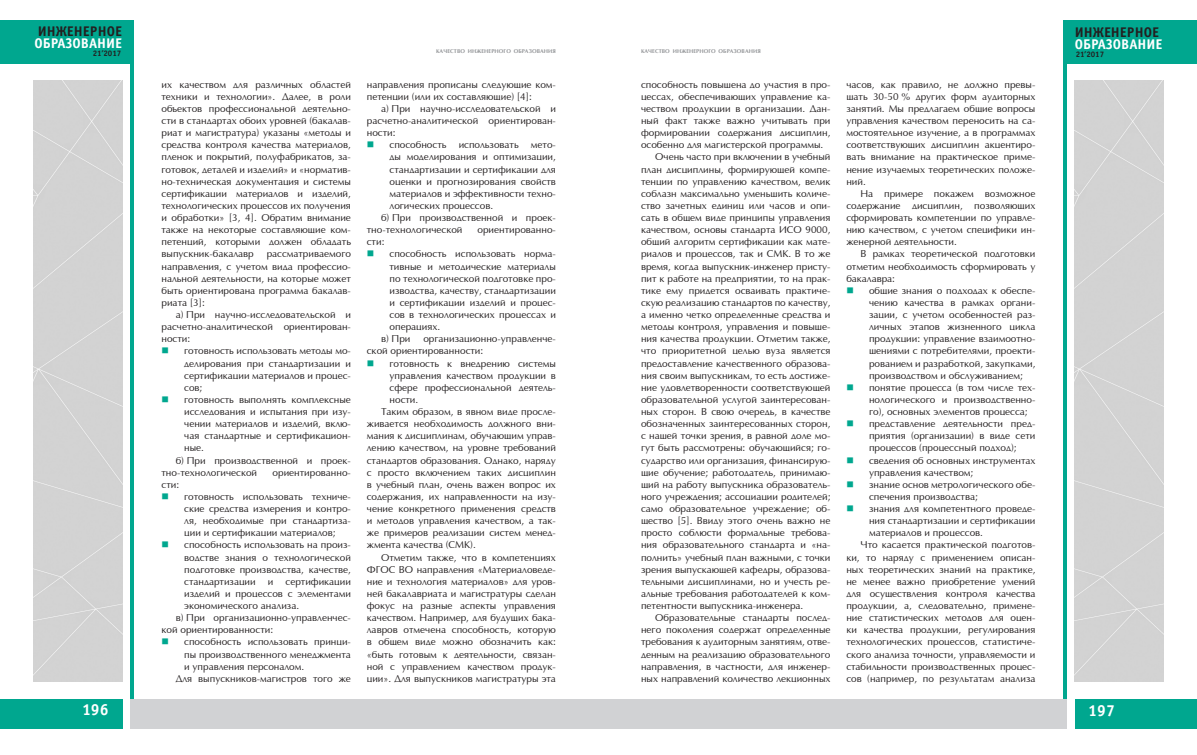
<style>
.page{position:relative;width:1197px;height:755px;background:#fff}
.page>*{position:absolute;margin:0;border:0;box-sizing:border-box;transform-origin:0 0}
.t1{font:700 16px "Officina Sans C";color:#fff}
.t2{font:700 14px "Officina Sans C";color:#fff}
.t3{font:700 14px "Officina Sans C";color:#231f20}
.t4{font:10px/12.1px "Optima";color:#231f20;text-align:justify}
.t5{font:700 8px "Officina Sans C";color:#231f20}
.t6{font:700 5.5px "AG Optima";letter-spacing:.01em;color:#939598}
</style>
<div class="page">
<div style="left:1063px;top:20px;width:133px;height:43px;background:#00a78f"></div>
<div style="left:1074px;top:698px;width:122px;height:30px;background:#00a78f"></div>
<div style="left:0;top:698px;width:122px;height:30px;background:#00a78f"></div>
<div style="left:0;top:20px;width:133px;height:43px;background:#00a78f"></div>
<hr style="left:1063px;top:45px;width:3px;height:653px;background:#00a78f">
<hr style="left:130px;top:45px;width:3px;height:653px;background:#00a78f">
<div style="left:33px;top:80px;width:89px;height:601px;background:#d3d3d3"></div>
<div style="left:130px;top:698px;width:468px;height:30px;background:#d1d2d4"></div>
<div style="left:598px;top:698px;width:468px;height:30px;background:#d1d2d4"></div>
<div style="left:1074px;top:80px;width:89px;height:601px;background:#d3d3d3"></div>
<h2 class="t3" style="left:38px;top:23px;width:86px">ИНЖЕНЕРНОЕ</h2>
<h2 class="t2" style="left:34px;top:35px;width:89px">ОБРАЗОВАНИЕ</h2>
<p class="t5" style="left:93px;top:49px;width:30px">21’2017</p>
<p class="t6" style="left:436px;top:48px;width:121px">КАЧЕСТВО ИНЖЕНЕРНОГО ОБРАЗОВАНИЯ</p>
<p class="t6" style="left:641px;top:48px;width:121px">КАЧЕСТВО ИНЖЕНЕРНОГО ОБРАЗОВАНИЯ</p>
<p class="t4" style="left:161px;top:79px;width:191px">их качеством для различных областей техники и технологии». Далее, в роли объектов профессиональной деятельно&shy;сти в стандартах обоих уровней (бакалав&shy;риат и магистратура) указаны «методы и средства контроля качества материалов, пленок и покрытий, полуфабрикатов, за&shy;готовок, деталей и изделий» и «норматив&shy;но-техническая документация и системы сертификации материалов и изделий, технологических процессов их получения и обработки» [3, 4]. Обратим внимание также на некоторые составляющие ком&shy;петенций, которыми должен обладать выпускник-бакалавр</p>
<p class="t4" style="left:641px;top:79px;width:191px">способность повышена до участия в про&shy;цессах, обеспечивающих управление ка&shy;чеством продукции в организации. Дан&shy;ный факт также важно учитывать при формировании содержания дисциплин, особенно для магистерской программы.</p>
<p class="t4" style="left:641px;top:151px;width:191px;text-indent:14px">Очень часто при включении в учебный план дисциплины, формирующей компе&shy;тенции по управлению качеством, велик соблазн максимально уменьшить количе&shy;ство зачетных единиц или часов и опи&shy;сать в общем виде принципы управления качеством, основы стандарта ИСО 9000, общий алгоритм сертификации как мате&shy;риалов и процессов, так и СМК. В то же время, когда выпускник-инженер присту&shy;пит к работе на предприятии, то на прак&shy;тике ему придется осваивать практиче&shy;скую реализацию стандартов по качеству, а именно четко определенные средства и методы контроля, управления и повыше&shy;ния качества продукции. Отметим также, что приоритетной целью вуза является предоставление качественного образова&shy;ния своим выпускникам, то есть достиже&shy;ние удовлетворенности соответствующей образовательной услугой заинтересован&shy;ных сторон. В свою очередь, в качестве обозначенных заинтересованных сторон, с нашей точки зрения, в равной доле мо&shy;гут быть рассмотрены: обучающийся; го&shy;сударство или организация, финансирую&shy;щие обучение; работодатель, принимаю&shy;щий на работу выпускника образователь&shy;ного учреждения; ассоциации родителей; само образовательное учреждение; об&shy;щество [5]. Ввиду этого очень важно не просто соблюсти формальные требова&shy;ния образовательного стандарта и «на&shy;полнить» учебный план важными, с точки зрения выпускающей кафедры, образова&shy;тельными дисциплинами, но и учесть ре&shy;альные требования работодателей к ком&shy;петентности выпускника-инженера.</p>
<p class="t4" style="left:641px;top:611px;width:191px;text-indent:14px">Образовательные стандарты послед&shy;него поколения содержат определенные требования к аудиторным занятиям, отве&shy;денным на реализацию образовательного направления, в частности, для инженер&shy;ных направлений количество лекционных</p>
<p class="t4" style="left:367px;top:79px;width:190px">направления прописаны следующие ком&shy;петенции (или их составляющие) [4]:</p>
<p class="t4" style="left:367px;top:103px;width:190px;text-indent:14px">а) При научно-исследовательской и расчетно-аналитической ориентирован&shy;ности:</p>
<p class="t4" style="left:389px;top:139px;width:168px">способность использовать мето&shy;ды моделирования и оптимизации, стандартизации и сертификации для оценки и прогнозирования свойств материалов и эффективности техно&shy;логических процессов.</p>
<p class="t4" style="left:367px;top:212px;width:190px;text-indent:14px">б) При производственной и проек&shy;тно-технологической</p>
<p class="t4" style="left:477px;top:224px;width:80px">ориентированно-</p>
<p class="t4" style="left:367px;top:236px;width:19px">сти:</p>
<p class="t4" style="left:389px;top:248px;width:168px">способность использовать норма&shy;тивные и методические материалы по технологической подготовке про&shy;изводства, качеству, стандартизации и сертификации изделий и процес&shy;сов в технологических процессах и операциях.</p>
<p class="t4" style="left:381px;top:333px;width:31px">в) При</p>
<p class="t4" style="left:161px;top:248px;width:191px;text-indent:105px">рассматриваемого направления, с учетом вида профессио&shy;нальной деятельности, на которые может быть ориентирована программа бакалав&shy;риата [3]:</p>
<p class="t4" style="left:161px;top:309px;width:191px;text-indent:14px">а) При научно-исследовательской и расчетно-аналитической ориентирован&shy;ности:</p>
<p class="t4" style="left:184px;top:345px;width:168px">готовность использовать методы мо&shy;делирования при стандартизации и сертификации материалов и процес&shy;сов;</p>
<p class="t4" style="left:184px;top:393px;width:168px">готовность выполнять комплексные исследования и испытания при изу&shy;чении материалов и изделий, вклю&shy;чая стандартные и сертификацион&shy;ные.</p>
<p class="t4" style="left:161px;top:454px;width:191px;text-indent:14px">б) При производственной и проек&shy;тно-технологической</p>
<p class="t4" style="left:367px;top:333px;width:190px;text-indent:57px">организационно-управленче&shy;ской ориентированности:</p>
<p class="t4" style="left:389px;top:357px;width:168px">готовность к внедрению системы управления качеством продукции в сфере профессиональной деятель&shy;ности.</p>
<p class="t4" style="left:367px;top:406px;width:190px;text-indent:14px">Таким образом, в явном виде просле&shy;живается необходимость должного вни&shy;мания к дисциплинам, обучающим управ&shy;лению качеством, на уровне требований стандартов образования. Однако, наряду с просто включением таких дисциплин в учебный план, очень важен вопрос их содержания, их направленности на изу&shy;чение конкретного применения средств и методов управления качеством, а так&shy;же примеров реализации систем менед&shy;жмента качества (СМК).</p>
<p class="t4" style="left:367px;top:551px;width:190px;text-indent:14px">Отметим также, что в компетенциях ФГОС ВО направления «Материаловеде&shy;ние и технология материалов» для уров&shy;ней бакалавриата и магистратуры сделан фокус на разные аспекты управления качеством. Например, для будущих бака&shy;лавров отмечена способность, которую в общем виде можно обозначить как: «быть готовым к деятельности, связан&shy;ной с управлением качеством продук&shy;ции». Для выпускников магистратуры эта</p>
<p class="t4" style="left:272px;top:466px;width:80px">ориентированно-</p>
<p class="t4" style="left:161px;top:478px;width:19px">сти:</p>
<p class="t4" style="left:184px;top:490px;width:168px">готовность использовать техниче&shy;ские средства измерения и контро&shy;ля, необходимые при стандартиза&shy;ции и сертификации материалов;</p>
<p class="t4" style="left:184px;top:539px;width:168px">способность использовать на произ&shy;водстве знания о технологической подготовке производства, качестве, стандартизации и сертификации изделий и процессов с элементами экономического анализа.</p>
<p class="t4" style="left:161px;top:611px;width:191px;text-indent:14px">в) При организационно-управленчес&shy;кой ориентированности:</p>
<p class="t4" style="left:184px;top:636px;width:168px">способность использовать принци&shy;пы производственного менеджмента и управления персоналом.</p>
<p class="t4" style="left:176px;top:672px;width:177px">Для выпускников-магистров того же</p>
<p class="t4" style="left:846px;top:79px;width:190px">часов, как правило, не должно превы&shy;шать 30-50 % других форм аудиторных занятий. Мы предлагаем общие вопросы управления качеством переносить на са&shy;мостоятельное изучение, а в программах соответствующих дисциплин акцентиро&shy;вать внимание на практическое приме&shy;нение изучаемых теоретических положе&shy;ний.</p>
<p class="t4" style="left:846px;top:188px;width:190px;text-indent:14px">На примере покажем возможное содержание дисциплин, позволяющих сформировать компетенции по управле&shy;нию качеством, с учетом специфики ин&shy;женерной деятельности.</p>
<p class="t4" style="left:846px;top:248px;width:190px;text-indent:14px">В рамках теоретической подготовки отметим необходимость сформировать у бакалавра:</p>
<p class="t4" style="left:868px;top:284px;width:168px">общие знания о подходах к обеспе&shy;чению качества в рамках органи&shy;зации, с учетом особенностей раз&shy;личных этапов жизненного цикла продукции: управление взаимоотно&shy;шениями с потребителями, проекти&shy;рованием и разработкой, закупками, производством и обслуживанием;</p>
<p class="t4" style="left:868px;top:381px;width:168px">понятие процесса (в том числе тех&shy;нологического и производственно&shy;го), основных элементов процесса;</p>
<p class="t4" style="left:868px;top:418px;width:168px">представление деятельности пред&shy;приятия (организации) в виде сети процессов (процессный подход);</p>
<p class="t4" style="left:868px;top:454px;width:168px">сведения об основных инструментах управления качеством;</p>
<p class="t4" style="left:868px;top:478px;width:168px">знание основ метрологического обе&shy;спечения производства;</p>
<p class="t4" style="left:868px;top:502px;width:168px">знания для компетентного проведе&shy;ния стандартизации и сертификации материалов и процессов.</p>
<p class="t4" style="left:846px;top:539px;width:190px;text-indent:14px">Что касается практической подготов&shy;ки, то наряду с применением описан&shy;ных теоретических знаний на практике, не менее важно приобретение умений для осуществления контроля качества продукции, а, следовательно, примене&shy;ние статистических методов для оцен&shy;ки качества продукции, регулирования технологических процессов, статистиче&shy;ского анализа точности, управляемости и стабильности производственных процес&shy;сов (например, по результатам анализа</p>
<h2 class="t3" style="left:1074px;top:24px;width:86px">ИНЖЕНЕРНОЕ</h2>
<h2 class="t2" style="left:1074px;top:36px;width:89px">ОБРАЗОВАНИЕ</h2>
<p class="t5" style="left:1075px;top:49px;width:30px">21’2017</p>
<p class="t1" style="left:82px;top:700px;width:28px">196</p>
<h1 class="t1" style="left:1088px;top:700px;width:28px">197</h1>
</div>
